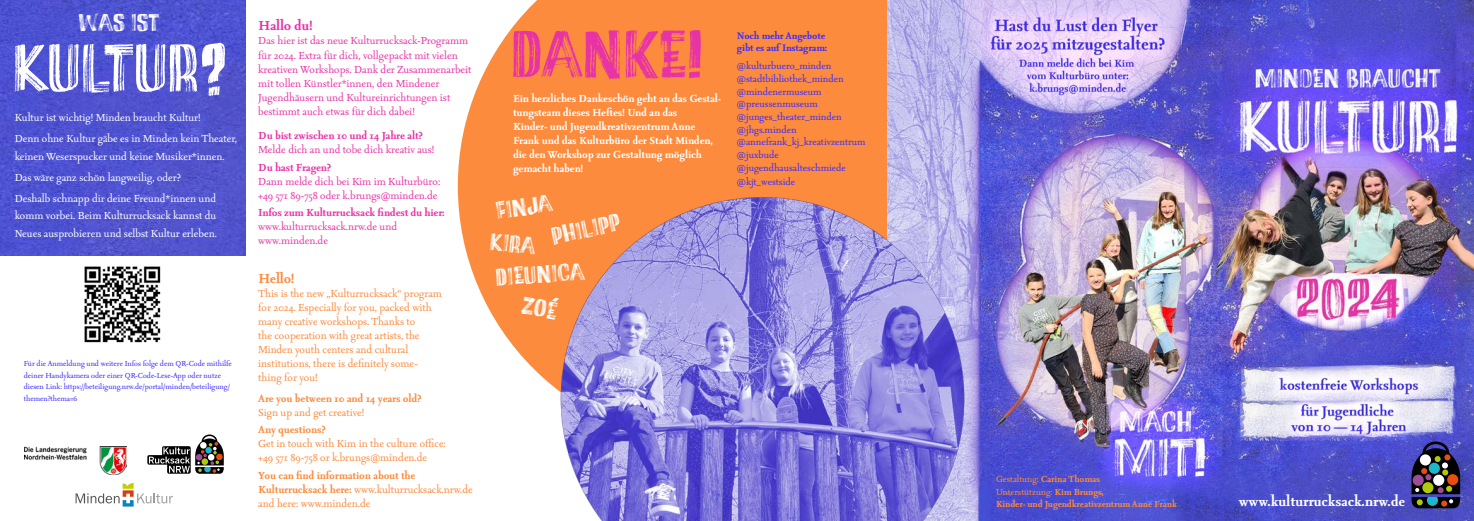
<style>
.page{position:relative;width:1474px;height:521px;background:#fff}
.page>*{position:absolute;margin:0;border:0;box-sizing:border-box;transform-origin:0 0}
.t1{font:66.15px "Marker Aid";letter-spacing:-.015em;color:#fff}
.t2{font:66.15px "Marker Aid";color:#e833a6}
.t3{font:24.24px "Marker Aid";color:#fff}
.t4{font:700 16.62px "Seria Pro";color:#fff}
.t5{font:700 15.75px "Seria Pro";color:#e833a6}
.t6{font:700 15.75px "Seria Pro";color:#fc8b3d}
.t7{font:12.25px/14px "Seria Pro";color:#e833a6}
.t8{font:12.25px/14px "Seria Pro";color:#fc8b3d}
.t9{font:12.25px/21px "Seria Pro";color:#fff}
.t10{font:700 12.25px/14px "Seria Pro";color:#fff}
.t11{font:700 12.25px/14px "Seria Pro";color:#fc8b3d}
.t12{font:700 12.25px "Seria Pro";color:#e833a6}
.t13{font:11.38px/12.7px "Seria Pro";color:#3c2cff}
.t14{font:700 11.38px/12.7px "Seria Pro";color:#3c2cff}
.t15{font:700 10.5px/12.2px "Seria Pro";color:#fc8b3d}
.t16{font:8.75px/11.4px "Seria Pro";color:#3c2cff}
.s1{font-weight:400}
</style>
<div class="page">
<svg style="left:458px;top:0;width:429px;height:374px;background:#fc964f"></svg>
<img style="left:887px;top:0;width:586px;height:521px">
<img style="left:0;top:0;width:246px;height:256px">
<svg style="left:147px;top:434px;width:77px;height:40px"></svg>
<img style="left:24px;top:446px;width:102px;height:28px">
<svg style="left:76px;top:483px;width:97px;height:23px"></svg>
<svg style="left:1411px;top:441px;width:48px;height:67px;background:#464453"></svg>
<img style="left:84px;top:266px;width:77px;height:77px">
<img style="left:539px;top:189px;width:436px;height:332px">
<svg style="left:520px;top:296px;width:39px;height:24px"></svg>
<h2 class="t3" style="left:78px;top:8px;width:82px">WAS IST</h2>
<h1 class="t1" style="left:12px;top:30px;width:216px">KULTUR?</h1>
<p class="t9" style="left:15px;top:107px;width:224px">Kultur ist wichtig! Minden braucht Kultur!<br>Denn ohne Kultur gäbe es in Minden kein Theater,</p>
<p class="t9" style="left:15px;top:145px;width:211px">keinen Weserspucker und keine Musiker*innen.<br>Das wäre ganz schön langweilig, oder?<br>Deshalb schnapp dir deine Freund*innen und</p>
<p class="t9" style="left:15px;top:207px;width:204px;line-height:17.5px">komm vorbei. Beim Kulturrucksack kannst du<br>Neues ausprobieren und selbst Kultur erleben.</p>
<p class="t16" style="left:24px;top:358px;width:210px">Für die Anmeldung und weitere Infos folge dem QR-Code mithilfe deiner Handykamera oder einer QR-Code-Lese-App oder nutze diesen Link: https://beteiligung.nrw.de/portal/minden/beteiligung/ themen?thema=6</p>
<p class="t5" style="left:258px;top:16px;width:56px">Hallo du!</p>
<p class="t7" style="left:258px;top:34px;width:215px">Das hier ist das neue Kulturrucksack-Programm für 2024. Extra für dich, vollgepackt mit vielen kreativen Workshops. Dank der Zusammenarbeit mit tollen Künstler*innen, den Mindener Jugendhäusern und Kultureinrichtungen ist bestimmt auch etwas für dich dabei!</p>
<p class="t12" style="left:258px;top:128px;width:166px">Du bist zwischen 10 und 14 Jahre alt?</p>
<p class="t7" style="left:258px;top:142px;width:177px">Melde dich an und tobe dich kreativ aus!</p>
<p class="t12" style="left:258px;top:159px;width:74px">Du hast Fragen?</p>
<p class="t7" style="left:258px;top:174px;width:183px">Dann melde dich bei Kim im Kulturbüro: +49 571 89-758 oder k.brungs@minden.de</p>
<p class="t12" style="left:258px;top:205px;width:188px">Infos zum Kulturrucksack findest du hier:</p>
<p class="t7" style="left:258px;top:219px;width:140px">www.kulturrucksack.nrw.de und www.minden.de</p>
<p class="t6" style="left:258px;top:268px;width:38px">Hello!</p>
<p class="t8" style="left:258px;top:286px;width:185px">This is the new „Kulturrucksack“ program for 2024. Especially for you, packed with many creative workshops. Thanks to<br>the cooperation with great artists, the Minden youth centers and cultural institutions, there is definitely some&shy;thing for you!</p>
<p class="t11" style="left:258px;top:391px;width:164px">Are you between 10 and 14 years old?</p>
<p class="t8" style="left:258px;top:405px;width:107px">Sign up and get creative!</p>
<p class="t11" style="left:258px;top:422px;width:69px">Any questions?</p>
<p class="t8" style="left:258px;top:436px;width:189px">Get in touch with Kim in the culture office: +49 571 89-758 or k.brungs@minden.de</p>
<p class="t11" style="left:258px;top:468px;width:216px">You can find information about the<br>Kulturrucksack here: <span class="s1">www.kulturrucksack.nrw.de and here: www.minden.de</span></p>
<h1 class="t2" style="left:510px;top:17px;width:193px">DANKE!</h1>
<p class="t14" style="left:737px;top:29px;width:92px">Noch mehr Angebote gibt es auf Instagram:</p>
<p class="t13" style="left:737px;top:59px;width:130px">@kulturbuero_minden @stadtbibliothek_minden @mindenermuseum @preussenmuseum @junges_theater_minden @jhgs.minden @annefrank_kj_kreativzentrum @juxbude @jugendhausalteschmiede</p>
<p class="t13" style="left:737px;top:175px;width:60px">@kjt_westside</p>
<p class="t10" style="left:513px;top:91px;width:210px">Ein herzliches Dankeschön geht an das Gestal&shy;tungsteam dieses Heftes! Und an das<br>Kinder- und Jugendkreativzentrum Anne Frank und das Kulturbüro der Stadt Minden, die den Workshop zur Gestaltung möglich gemacht haben!</p>
<h2 class="t3" style="left:494px;top:197px;width:58px;rotate:-8deg">FINJA</h2>
<h2 class="t3" style="left:549px;top:223px;width:71px;rotate:-12deg">PHILIPP</h2>
<h2 class="t3" style="left:491px;top:228px;width:48px;rotate:6deg">KIRA</h2>
<h2 class="t3" style="left:494px;top:263px;width:91px;rotate:-4deg">DIEUNICA</h2>
<p class="t15" style="left:996px;top:473px;width:182px"><span class="s1">Gestaltung:</span> Carina Thomas<br><span class="s1">Unterstützung:</span> Kim Brungs,<br>Kinder- und Jugendkreativzentrum Anne Frank</p>
<h3 class="t4" style="left:1238px;top:491px;width:167px">www.kulturrucksack.nrw.de</h3>
</div>
